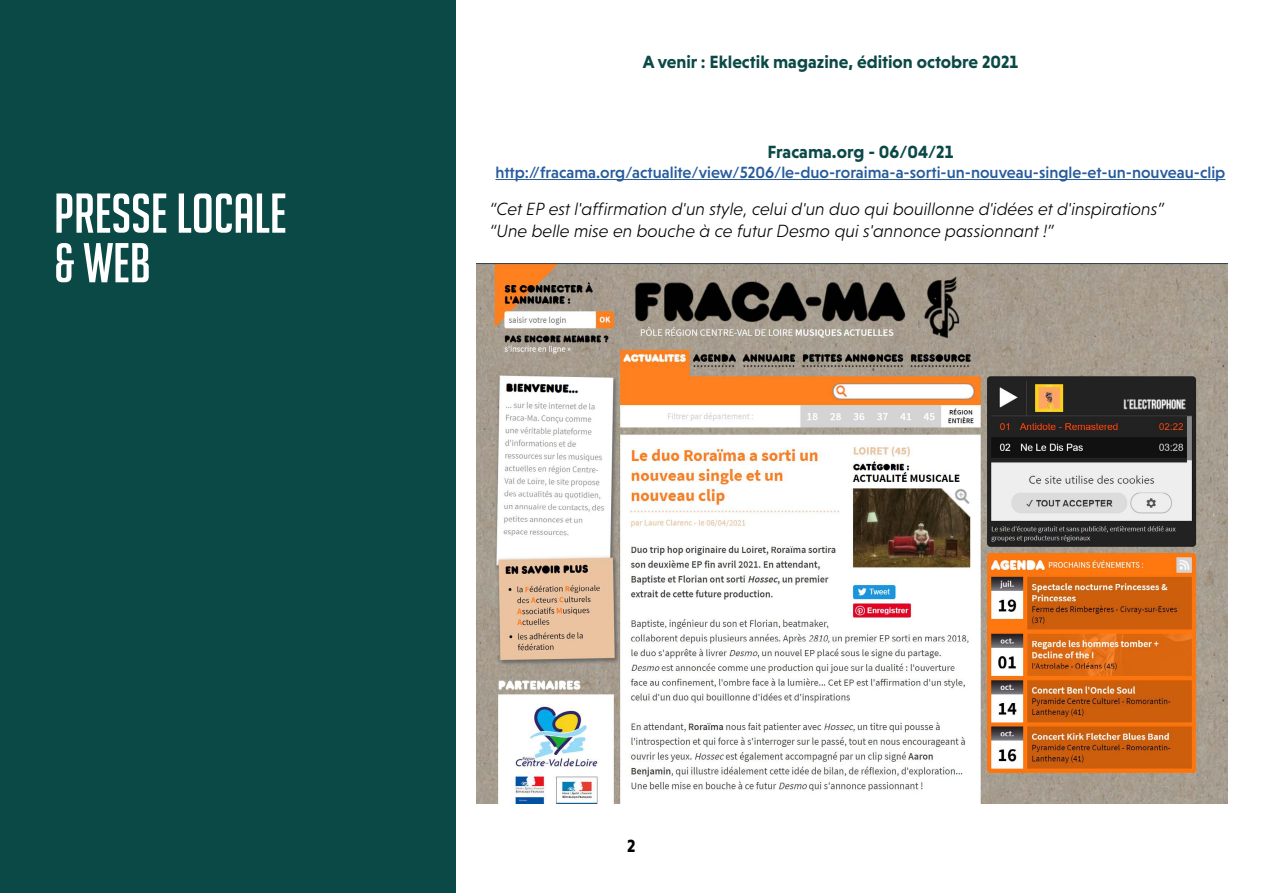
<style>
.page{position:relative;width:1263px;height:893px;background:#fff}
.page>*{position:absolute;margin:0;border:0;box-sizing:border-box;transform-origin:0 0}
.t1{font:54.6px/49.7px "Big Noodle Titling";color:#fff}
.t2{font:italic 300 18px/21.6px "Niveau Grotesk";color:#000}
.t3{font:700 18px "Niveau Grotesk";color:#0b4947}
.t4{font:700 18px "Niveau Grotesk";color:#000}
.t5{font:500 16.5px "Niveau Grotesk";color:#275b9b}
</style>
<div class="page">
<div style="left:0;top:0;width:455px;height:893px;background:#0b4947"></div>
<hr style="left:495px;top:179px;width:730px;height:1px;background:#275b9b">
<img style="left:476px;top:264px;width:752px;height:539px">
<h1 class="t1" style="left:54px;top:188px;width:234px">PRESSE LOCALE &amp; WEB</h1>
<p class="t3" style="left:643px;top:51px;width:377px">A venir : Eklectik magazine, édition octobre 2021</p>
<p class="t3" style="left:767px;top:142px;width:187px">Fracama.org - 06/04/21</p>
<p class="t5" style="left:495px;top:163px;width:731px">http://fracama.org/actualite/view/5206/le-duo-roraima-a-sorti-un-nouveau-single-et-un-nouveau-clip</p>
<p class="t2" style="left:490px;top:198px;width:676px">“Cet EP est l'affirmation d'un style, celui d'un duo qui bouillonne d'idées et d'inspirations” “Une belle mise en bouche à ce futur Desmo qui s'annonce passionnant !”</p>
<p class="t4" style="left:627px;top:836px;width:10px">2</p>
</div>
